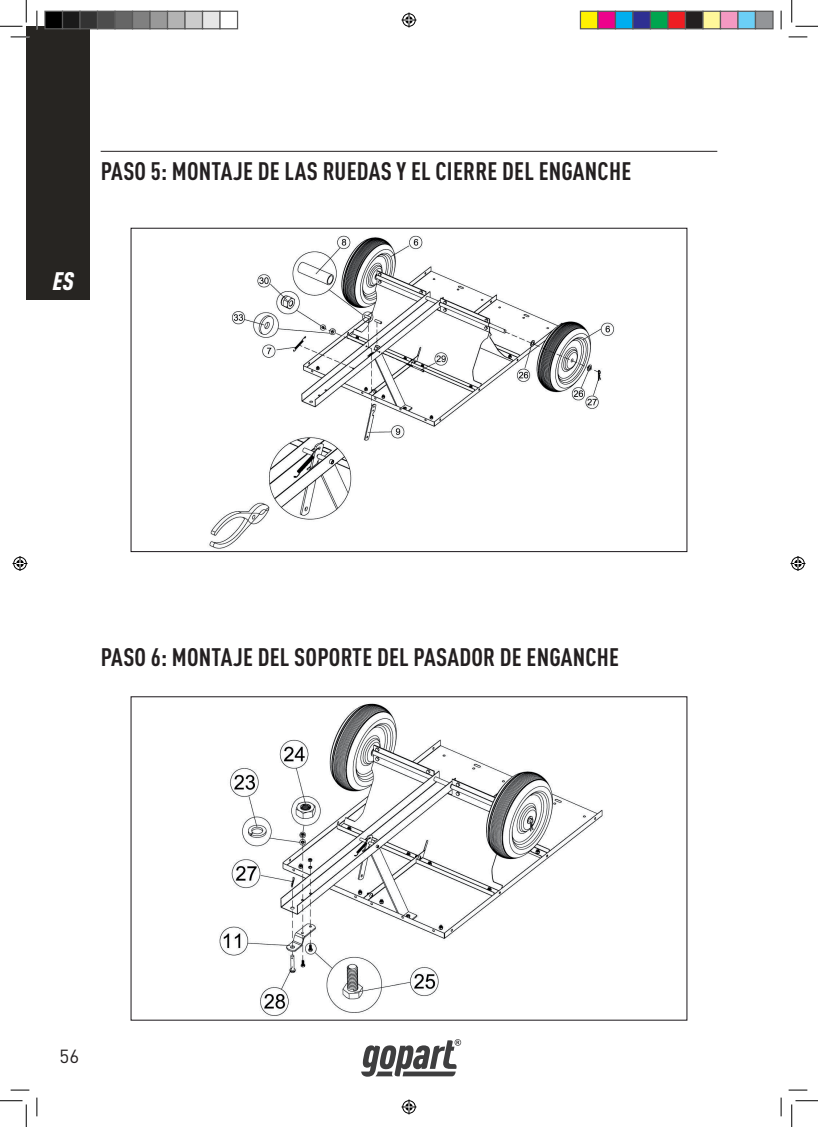
<style>
.page{position:relative;width:818px;height:1127px;background:#fff}
.page>*{position:absolute;margin:0;border:0;box-sizing:border-box;transform-origin:0 0}
.t1{font:700 condensed 25px "DIN Pro";letter-spacing:.01em;color:#231f20}
.t2{font:italic 900 condensed 25px "DIN Pro";color:#fff}
.t3{font:18.75px "DIN Pro";color:#231f20}
</style>
<div class="page">
<div style="left:26px;top:26px;width:64px;height:273px;background:#272522"></div>
<hr style="left:101px;top:151px;width:616px;height:1px;background:#231f20">
<svg style="left:361px;top:1039px;width:100px;height:37px"></svg>
<img style="left:209px;top:235px;width:406px;height:314px">
<img style="left:219px;top:703px;width:384px;height:313px">
<svg style="left:11px;top:36px;width:18px;height:2px"></svg>
<svg style="left:788px;top:36px;width:19px;height:2px"></svg>
<svg style="left:11px;top:1089px;width:18px;height:1px"></svg>
<svg style="left:788px;top:1089px;width:19px;height:1px"></svg>
<svg style="left:36px;top:11px;width:2px;height:18px"></svg>
<svg style="left:36px;top:1097px;width:2px;height:18px"></svg>
<svg style="left:780px;top:11px;width:2px;height:18px"></svg>
<svg style="left:780px;top:1097px;width:2px;height:18px"></svg>
<svg style="left:0;top:0;width:27px;height:27px"></svg>
<svg style="left:0;top:1100px;width:27px;height:26px"></svg>
<svg style="left:791px;top:0;width:27px;height:27px"></svg>
<svg style="left:791px;top:1100px;width:27px;height:26px"></svg>
<svg style="left:401px;top:13px;width:15px;height:15px"></svg>
<svg style="left:401px;top:1099px;width:15px;height:15px"></svg>
<svg style="left:13px;top:556px;width:15px;height:15px"></svg>
<svg style="left:790px;top:556px;width:15px;height:15px"></svg>
<div style="left:45px;top:11px;width:18px;height:18px;background:#000"></div>
<div style="left:44px;top:11px;width:19px;height:18px;border:1px solid #595959"></div>
<div style="left:63px;top:11px;width:17px;height:18px;background:#1a1a1a"></div>
<div style="left:62px;top:11px;width:19px;height:18px;border:1px solid #595959"></div>
<div style="left:80px;top:11px;width:18px;height:18px;background:#333"></div>
<div style="left:79px;top:11px;width:19px;height:18px;border:1px solid #595959"></div>
<div style="left:98px;top:11px;width:17px;height:18px;background:#4d4d4d"></div>
<div style="left:97px;top:11px;width:19px;height:18px;border:1px solid #595959"></div>
<div style="left:115px;top:11px;width:18px;height:18px;background:#666"></div>
<div style="left:114px;top:11px;width:19px;height:18px;border:1px solid #595959"></div>
<div style="left:133px;top:11px;width:17px;height:18px;background:#808080"></div>
<div style="left:132px;top:11px;width:19px;height:18px;border:1px solid #595959"></div>
<div style="left:150px;top:11px;width:18px;height:18px;background:#999"></div>
<div style="left:149px;top:11px;width:19px;height:18px;border:1px solid #595959"></div>
<div style="left:168px;top:11px;width:17px;height:18px;background:#b3b3b3"></div>
<div style="left:167px;top:11px;width:19px;height:18px;border:1px solid #595959"></div>
<div style="left:185px;top:11px;width:18px;height:18px;background:#ccc"></div>
<div style="left:184px;top:11px;width:19px;height:18px;border:1px solid #595959"></div>
<div style="left:203px;top:11px;width:17px;height:18px;background:#e6e6e6"></div>
<div style="left:202px;top:11px;width:19px;height:18px;border:1px solid #595959"></div>
<div style="left:219px;top:11px;width:19px;height:18px;border:1px solid #595959"></div>
<div style="left:580px;top:11px;width:18px;height:18px;background:#fff101"></div>
<div style="left:580px;top:11px;width:18px;height:18px;border:1px solid #595959"></div>
<div style="left:598px;top:11px;width:17px;height:18px;background:#ed028c"></div>
<div style="left:597px;top:11px;width:19px;height:18px;border:1px solid #595959"></div>
<div style="left:615px;top:11px;width:18px;height:18px;background:#00aeef"></div>
<div style="left:615px;top:11px;width:18px;height:18px;border:1px solid #595959"></div>
<div style="left:633px;top:11px;width:17px;height:18px;background:#2e3092"></div>
<div style="left:632px;top:11px;width:19px;height:18px;border:1px solid #595959"></div>
<div style="left:650px;top:11px;width:18px;height:18px;background:#00a54f"></div>
<div style="left:650px;top:11px;width:18px;height:18px;border:1px solid #595959"></div>
<div style="left:668px;top:11px;width:17px;height:18px;background:#ee1d23"></div>
<div style="left:667px;top:11px;width:19px;height:18px;border:1px solid #595959"></div>
<div style="left:685px;top:11px;width:18px;height:18px;background:#231f20"></div>
<div style="left:685px;top:11px;width:18px;height:18px;border:1px solid #595959"></div>
<div style="left:703px;top:11px;width:17px;height:18px;background:#fff79a"></div>
<div style="left:702px;top:11px;width:19px;height:18px;border:1px solid #595959"></div>
<div style="left:720px;top:11px;width:18px;height:18px;background:#f499c2"></div>
<div style="left:720px;top:11px;width:18px;height:18px;border:1px solid #595959"></div>
<div style="left:738px;top:11px;width:17px;height:18px;background:#6bcff6"></div>
<div style="left:737px;top:11px;width:19px;height:18px;border:1px solid #595959"></div>
<div style="left:755px;top:11px;width:18px;height:18px;background:#939598"></div>
<div style="left:755px;top:11px;width:18px;height:18px;border:1px solid #595959"></div>
<p class="t1" style="left:101px;top:152px;width:532px">PASO 5: MONTAJE DE LAS RUEDAS Y EL CIERRE DEL ENGANCHE</p>
<p class="t2" style="left:53px;top:262px;width:22px">ES</p>
<p class="t1" style="left:101px;top:638px;width:520px">PASO 6: MONTAJE DEL SOPORTE DEL PASADOR DE ENGANCHE</p>
<p class="t3" style="left:60px;top:1041px;width:21px">56</p>
</div>
